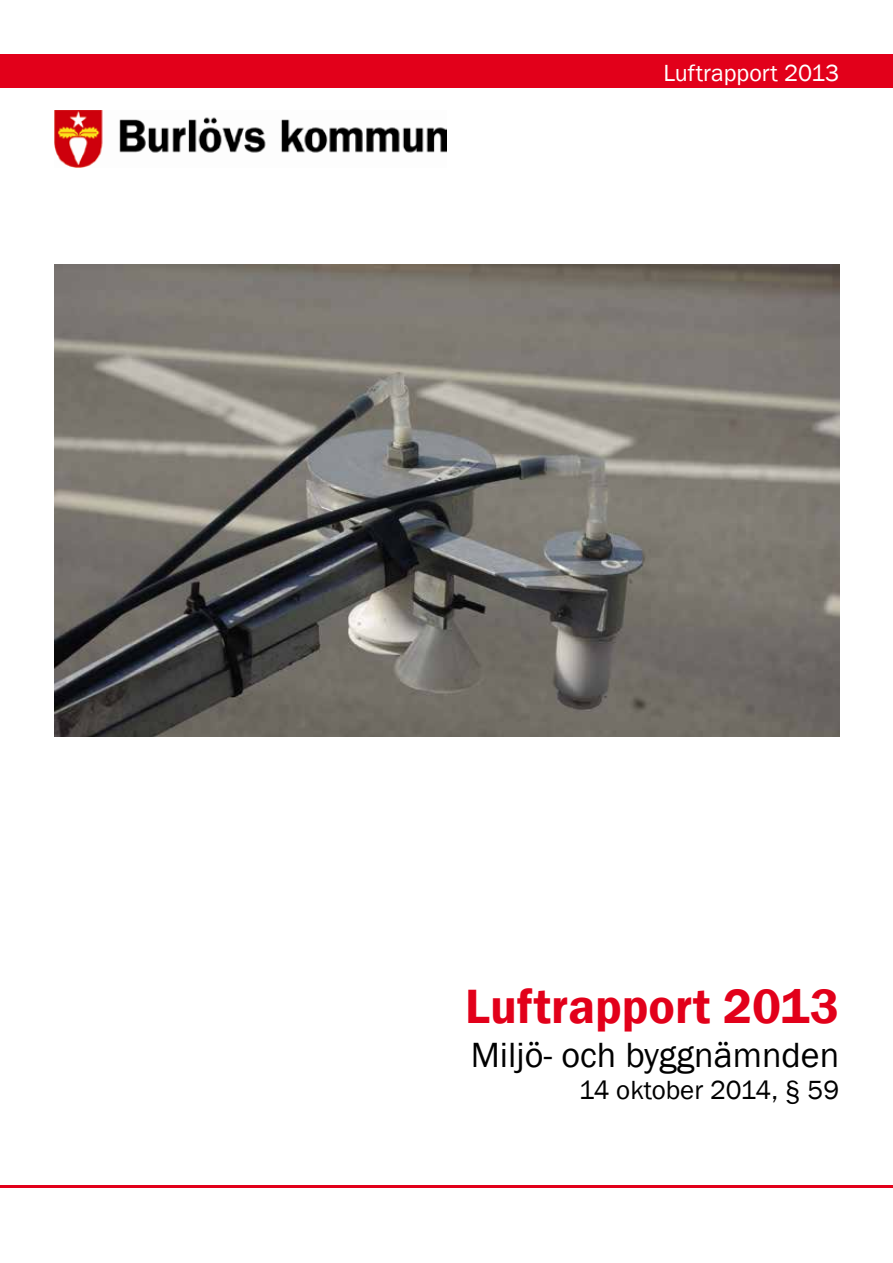
<style>
.page{position:relative;width:893px;height:1263px;background:#fff}
.page>*{position:absolute;margin:0;border:0;box-sizing:border-box;transform-origin:0 0}
.t1{font:600 49.5px "Franklin Gothic";color:#e2001a}
.t2{font:36px "Franklin Gothic";color:#000}
.t3{font:27px "Franklin Gothic";color:#000}
.t4{font:24px "Franklin Gothic";color:#fff}
</style>
<div class="page">
<div style="left:0;top:54px;width:893px;height:33px;background:#e2001a"></div>
<hr style="left:0;top:1185px;width:893px;height:2px;background:#e2001a">
<img style="left:54px;top:111px;width:393px;height:56px">
<img style="left:54px;top:264px;width:785px;height:472px">
<p class="t4" style="left:663px;top:58px;width:177px">Luftrapport 2013</p>
<h1 class="t1" style="left:465px;top:976px;width:375px">Luftrapport 2013</h1>
<p class="t2" style="left:471px;top:1032px;width:370px">Miljö- och byggnämnden</p>
<p class="t3" style="left:579px;top:1073px;width:262px">14 oktober 2014, § 59</p>
</div>
